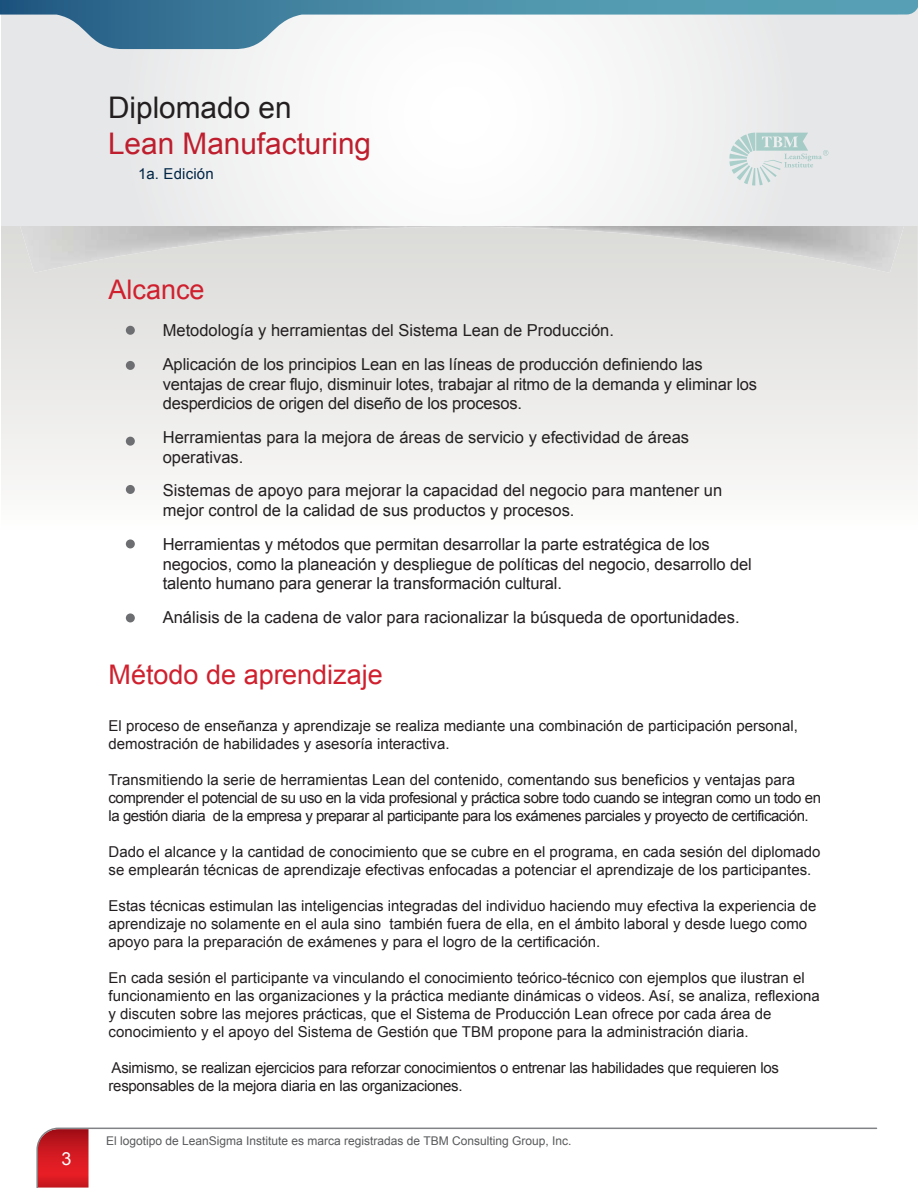
<style>
.page{position:relative;width:918px;height:1188px;background:#fff}
.page>*{position:absolute;margin:0;border:0;box-sizing:border-box;transform-origin:0 0}
.t1{font:29.7px "Arial";color:#be1e2d}
.t2{font:29.7px "Arial";color:#231f20}
.t3{font:27px "Arial";color:#d0202e}
.t4{font:18px "Arial";color:#fff}
.t5{font:16.5px/19.8px "Arial";letter-spacing:-.01em;color:#231f20}
.t6{font:15px/18px "Arial";color:#231f20}
.t7{font:15px/18px "Arial";letter-spacing:-.03em;color:#231f20}
.t8{font:15px/18px "Arial";letter-spacing:-.02em;color:#231f20}
.t9{font:15px "Arial";letter-spacing:.01em;color:#002545}
.t10{font:12px "Arial";color:#58595b}
</style>
<div class="page">
<svg style="left:1px;top:225px;width:917px;height:269px"></svg>
<img style="left:17px;top:225px;width:890px;height:48px">
<div style="left:1px;top:4px;width:917px;height:221px;background:linear-gradient(to right,#f0f1f2,#f0f1f2)"></div>
<svg style="left:0;top:0;width:918px;height:49px"></svg>
<svg style="left:36px;top:1128px;width:841px;height:60px"></svg>
<div style="left:126px;top:326px;width:9px;height:9px;background:#6d6e71;border-radius:50%"></div>
<div style="left:126px;top:361px;width:9px;height:9px;background:#6d6e71;border-radius:50%"></div>
<div style="left:126px;top:437px;width:9px;height:9px;background:#6d6e71;border-radius:50%"></div>
<div style="left:126px;top:485px;width:9px;height:9px;background:#6d6e71;border-radius:50%"></div>
<div style="left:126px;top:539px;width:9px;height:9px;background:#6d6e71;border-radius:50%"></div>
<div style="left:126px;top:613px;width:9px;height:9px;background:#6d6e71;border-radius:50%"></div>
<svg style="left:729px;top:133px;width:99px;height:53px;background:#d4e0df"></svg>
<h1 class="t2" style="left:108px;top:88px;width:185px">Diplomado en</h1>
<h1 class="t1" style="left:108px;top:124px;width:265px">Lean Manufacturing</h1>
<h1 class="t1" style="left:236px;top:124px;width:307px">Dirección de Proyectos</h1>
<p class="t9" style="left:138px;top:164px;width:77px">1a. Edición</p>
<p class="t4" style="left:61px;top:1147px;width:12px">3</p>
<h2 class="t3" style="left:109px;top:271px;width:98px">Alcance</h2>
<p class="t5" style="left:163px;top:314px;width:541px;line-height:33.6px">Metodología y herramientas del Sistema Lean de Producción.<br>Aplicación de los principios Lean en las líneas de producción definiendo las</p>
<p class="t5" style="left:163px;top:374px;width:596px">ventajas de crear flujo, disminuir lotes, trabajar al ritmo de la demanda y eliminar los desperdicios de origen del diseño de los procesos.</p>
<p class="t5" style="left:163px;top:427px;width:528px">Herramientas para la mejora de áreas de servicio y efectividad de áreas operativas.</p>
<p class="t5" style="left:163px;top:481px;width:561px">Sistemas de apoyo para mejorar la capacidad del negocio para mantener un mejor control de la calidad de sus productos y procesos.</p>
<p class="t5" style="left:163px;top:534px;width:591px">Herramientas y métodos que permitan desarrollar la parte estratégica de los negocios, como la planeación y despliegue de políticas del negocio, desarrollo del talento humano para generar la transformación cultural.</p>
<p class="t5" style="left:163px;top:607px;width:578px">Análisis de la cadena de valor para racionalizar la búsqueda de oportunidades.</p>
<h2 class="t3" style="left:109px;top:657px;width:276px">Método de aprendizaje</h2>
<p class="t6" style="left:109px;top:717px;width:691px">El proceso de enseñanza y aprendizaje se realiza mediante una combinación de participación personal, demostración de habilidades y asesoría interactiva.</p>
<p class="t7" style="left:109px;top:771px;width:714px">Transmitiendo la serie de herramientas Lean del contenido, comentando sus beneficios y ventajas para comprender el potencial de su uso en la vida profesional y práctica sobre todo cuando se integran como un todo en la gestión diaria de la empresa y preparar al participante para los exámenes parciales y proyecto de certificación.</p>
<p class="t6" style="left:109px;top:843px;width:714px">Dado el alcance y la cantidad de conocimiento que se cubre en el programa, en cada sesión del diplomado se emplearán técnicas de aprendizaje efectivas enfocadas a potenciar el aprendizaje de los participantes.</p>
<p class="t6" style="left:109px;top:897px;width:709px">Estas técnicas estimulan las inteligencias integradas del individuo haciendo muy efectiva la experiencia de aprendizaje no solamente en el aula sino también fuera de ella, en el ámbito laboral y desde luego como apoyo para la preparación de exámenes y para el logro de la certificación.</p>
<p class="t6" style="left:109px;top:969px;width:713px">En cada sesión el participante va vinculando el conocimiento teórico-técnico con ejemplos que ilustran el funcionamiento en las organizaciones y la práctica mediante dinámicas o videos. Así, se analiza, reflexiona y discuten sobre las mejores prácticas, que el Sistema de Producción Lean ofrece por cada área de conocimiento y el apoyo del Sistema de Gestión que TBM propone para la administración diaria.</p>
<p class="t8" style="left:109px;top:1059px;width:672px">Asimismo, se realizan ejercicios para reforzar conocimientos o entrenar las habilidades que requieren los responsables de la mejora diaria en las organizaciones.</p>
<p class="t10" style="left:106px;top:1133px;width:467px">El logotipo de LeanSigma Institute es marca registradas de TBM Consulting Group, Inc.</p>
</div>
